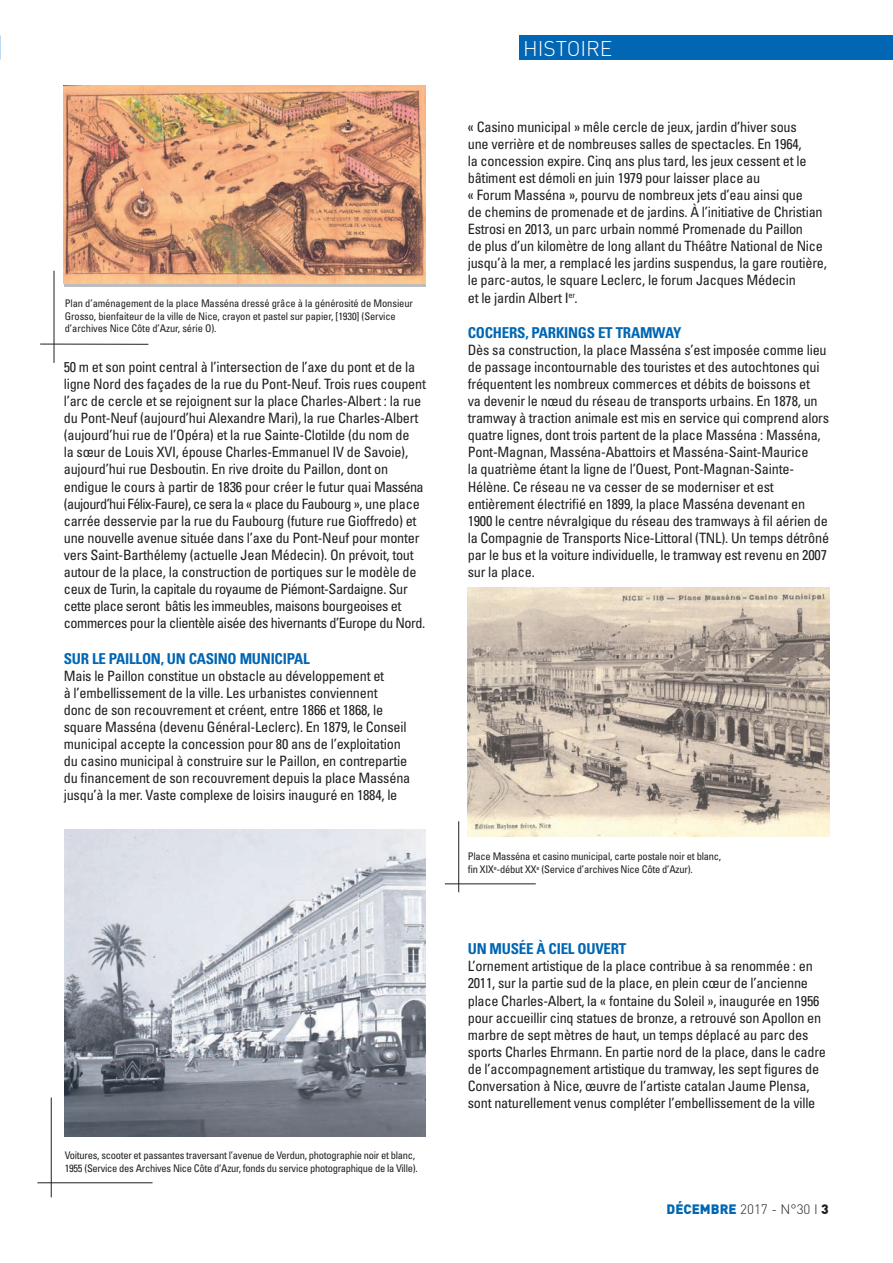
<style>
.page{position:relative;width:893px;height:1263px;background:#fff}
.page>*{position:absolute;margin:0;border:0;box-sizing:border-box;transform-origin:0 0}
.t1{font:300 21px "DIN";color:#fff}
.t2{font:700 condensed 15px "Univers";letter-spacing:-.015em;color:#0166b3}
.t3{font:condensed 14.25px/17.1px "Univers";letter-spacing:-.015em;color:#231f20}
.t4{font:300 13.5px "DIN";color:#231f20}
.t5{font:condensed 10.5px/12.6px "Univers";letter-spacing:-.02em;color:#231f20}
.s1{font-weight:900;color:#0166b3}
.s2{font-weight:900}
</style>
<div class="page">
<img style="left:64px;top:829px;width:361px;height:307px">
<img style="left:468px;top:588px;width:361px;height:248px">
<img style="left:64px;top:86px;width:361px;height:198px">
<div style="left:519px;top:36px;width:374px;height:24px;background:#0166b3"></div>
<hr style="left:37px;top:1182px;width:116px;height:1px;background:#231f20">
<hr style="left:40px;top:344px;width:108px;height:1px;background:#231f20">
<hr style="left:54px;top:271px;width:1px;height:92px;background:#231f20">
<hr style="left:51px;top:1097px;width:1px;height:100px;background:#231f20">
<hr style="left:458px;top:821px;width:1px;height:71px;background:#231f20">
<hr style="left:445px;top:883px;width:91px;height:1px;background:#231f20">
<p class="t5" style="left:65px;top:297px;width:350px">Plan d’aménagement de la place Masséna dressé grâce à la générosité de Monsieur<br>Grosso, bienfaiteur de la ville de Nice, crayon et pastel sur papier, [1930] (Service d’archives Nice Côte d’Azur, série O).</p>
<p class="t3" style="left:64px;top:358px;width:364px">50 m et son point central à l’intersection de l’axe du pont et de la ligne Nord des façades de la rue du Pont-Neuf. Trois rues coupent l’arc de cercle et se rejoignent sur la place Charles-Albert : la rue du Pont-Neuf (aujourd’hui Alexandre Mari), la rue Charles-Albert (aujourd’hui rue de l’Opéra) et la rue Sainte-Clotilde (du nom de<br>la sœur de Louis XVI, épouse Charles-Emmanuel IV de Savoie), aujourd’hui rue Desboutin. En rive droite du Paillon, dont on endigue le cours à partir de 1836 pour créer le futur quai Masséna (aujourd’hui Félix-Faure), ce sera la « place du Faubourg », une place carrée desservie par la rue du Faubourg (future rue Gioffredo) et une nouvelle avenue située dans l’axe du Pont-Neuf pour monter vers Saint-Barthélemy (actuelle Jean Médecin). On prévoit, tout autour de la place, la construction de portiques sur le modèle de ceux de Turin, la capitale du royaume de Piémont-Sardaigne. Sur cette place seront bâtis les immeubles, maisons bourgeoises et commerces pour la clientèle aisée des hivernants d’Europe du Nord.</p>
<p class="t2" style="left:64px;top:649px;width:247px">SUR LE PAILLON, UN CASINO MUNICIPAL</p>
<p class="t3" style="left:64px;top:667px;width:348px">Mais le Paillon constitue un obstacle au développement et<br>à l’embellissement de la ville. Les urbanistes conviennent<br>donc de son recouvrement et créent, entre 1866 et 1868, le square Masséna (devenu Général-Leclerc). En 1879, le Conseil municipal accepte la concession pour 80 ans de l’exploitation du casino municipal à construire sur le Paillon, en contrepartie du financement de son recouvrement depuis la place Masséna jusqu’à la mer. Vaste complexe de loisirs inauguré en 1884, le</p>
<p class="t5" style="left:65px;top:1149px;width:355px">Voitures, scooter et passantes traversant l’avenue de Verdun, photographie noir et blanc,<br>1955 (Service des Archives Nice Côte d’Azur, fonds du service photographique de la Ville).</p>
<h1 class="t1" style="left:523px;top:35px;width:91px">HISTOIRE</h1>
<p class="t3" style="left:468px;top:118px;width:361px">« Casino municipal » mêle cercle de jeux, jardin d’hiver sous<br>une verrière et de nombreuses salles de spectacles. En 1964,<br>la concession expire. Cinq ans plus tard, les jeux cessent et le bâtiment est démoli en juin 1979 pour laisser place au<br>« Forum Masséna », pourvu de nombreux jets d’eau ainsi que<br>de chemins de promenade et de jardins. À l’initiative de Christian Estrosi en 2013, un parc urbain nommé Promenade du Paillon<br>de plus d’un kilomètre de long allant du Théâtre National de Nice jusqu’à la mer, a remplacé les jardins suspendus, la gare routière, le parc-autos, le square Leclerc, le forum Jacques Médecin<br>et le jardin Albert I<sup>er</sup>.</p>
<p class="t2" style="left:468px;top:323px;width:215px">COCHERS, PARKINGS ET TRAMWAY</p>
<p class="t3" style="left:468px;top:341px;width:363px">Dès sa construction, la place Masséna s’est imposée comme lieu de passage incontournable des touristes et des autochtones qui fréquentent les nombreux commerces et débits de boissons et<br>va devenir le nœud du réseau de transports urbains. En 1878, un tramway à traction animale est mis en service qui comprend alors quatre lignes, dont trois partent de la place Masséna : Masséna, Pont-Magnan, Masséna-Abattoirs et Masséna-Saint-Maurice<br>la quatrième étant la ligne de l’Ouest, Pont-Magnan-Sainte-Hélène. Ce réseau ne va cesser de se moderniser et est entièrement électrifié en 1899, la place Masséna devenant en 1900 le centre névralgique du réseau des tramways à fil aérien de la Compagnie de Transports Nice-Littoral (TNL). Un temps détrôné par le bus et la voiture individuelle, le tramway est revenu en 2007 sur la place.</p>
<p class="t5" style="left:468px;top:850px;width:255px">Place Masséna et casino municipal, carte postale noir et blanc, fin XIX<sup>e</sup>-début XX<sup>e</sup> (Service d’archives Nice Côte d’Azur).</p>
<p class="t2" style="left:468px;top:940px;width:160px">UN MUSÉE À CIEL OUVERT</p>
<p class="t3" style="left:468px;top:957px;width:360px">L’ornement artistique de la place contribue à sa renommée : en 2011, sur la partie sud de la place, en plein cœur de l’ancienne place Charles-Albert, la « fontaine du Soleil », inaugurée en 1956 pour accueillir cinq statues de bronze, a retrouvé son Apollon en marbre de sept mètres de haut, un temps déplacé au parc des sports Charles Ehrmann. En partie nord de la place, dans le cadre de l’accompagnement artistique du tramway, les sept figures de Conversation à Nice, œuvre de l’artiste catalan Jaume Plensa, sont naturellement venus compléter l’embellissement de la ville</p>
<p class="t4" style="left:666px;top:1201px;width:164px"><span class="s1">DÉCEMBRE</span> 2017 - N°30 I <span class="s2">3</span></p>
</div>
